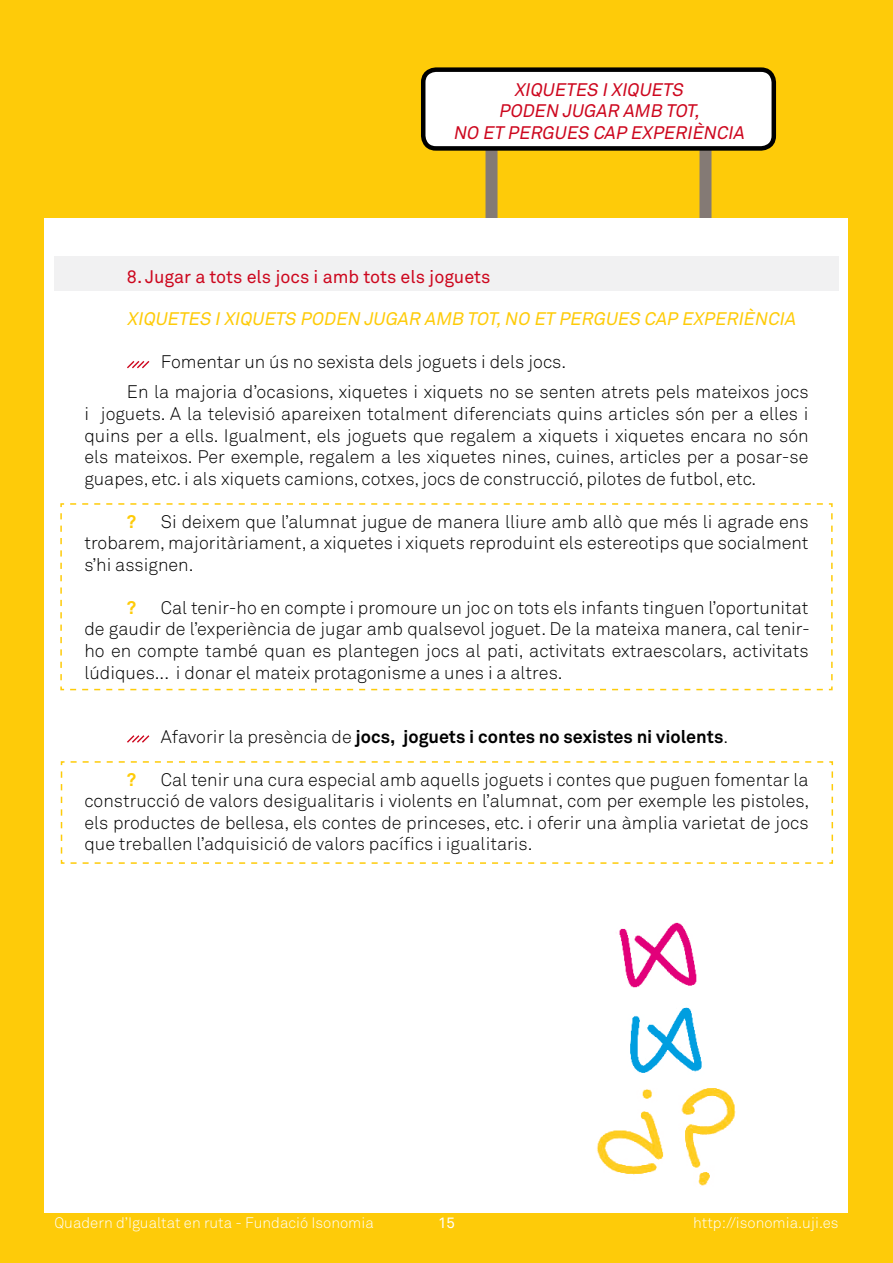
<style>
.page{position:relative;width:893px;height:1263px;background:#fecb09}
.page>*{position:absolute;margin:0;border:0;box-sizing:border-box;transform-origin:0 0}
.t1{font:300 18px/21.6px "Akkurat";color:#000;text-align:justify}
.t2{font:700 18px "Akkurat";color:#000}
.t3{font:italic 18px/21.6px "Akkurat";color:#cd071e;text-align:center}
.t4{font:italic 18px "Akkurat";color:#fecb09}
.t5{font:18px "Akkurat";color:#cd071e}
.t6{font:700 18px "Akkurat";color:#fecb09}
.t7{font:300 15px "Akkurat";color:#fff}
.t8{font:15px "Akkurat";color:#fff}
.s1{font-weight:300}
</style>
<div class="page">
<div style="left:485px;top:148px;width:12px;height:133px;background:#847a75"></div>
<div style="left:699px;top:148px;width:12px;height:133px;background:#847a75"></div>
<div style="left:45px;top:219px;width:803px;height:994px;background:#fff"></div>
<div style="left:54px;top:256px;width:785px;height:35px;background:#f0f0f1"></div>
<div style="left:423px;top:70px;width:351px;height:78px;background:#fff;border-radius:13px"></div>
<div style="left:421px;top:67px;width:355px;height:84px;border:4px solid #000;border-radius:13px"></div>
<svg style="left:127px;top:361px;width:23px;height:8px"></svg>
<svg style="left:127px;top:735px;width:23px;height:8px"></svg>
<svg style="left:60px;top:503px;width:773px;height:188px"></svg>
<svg style="left:60px;top:761px;width:774px;height:103px"></svg>
<img style="left:619px;top:922px;width:83px;height:151px">
<img style="left:597px;top:1088px;width:139px;height:98px">
<p class="t3" style="left:453px;top:78px;width:296px">XIQUETES IXIQUETS<br>PODEN JUGAR AMB TOT,<br>NO ET PERGUES CAP EXPERIÈNCIA</p>
<p class="t5" style="left:127px;top:265px;width:365px">8. Jugar a tots els jocs i amb tots els joguets</p>
<p class="t4" style="left:127px;top:308px;width:674px">XIQUETES IXIQUETS PODEN JUGAR AMB TOT,NO ET PERGUES CAP EXPERIÈNCIA</p>
<p class="t1" style="left:127px;top:347px;width:683px;line-height:30.2px;text-indent:34px">Fomentar un ús no sexista dels joguets i dels jocs.<br>En la majoria d’ocasions, xiquetes i xiquets no se senten atrets pels mateixos jocs</p>
<p class="t1" style="left:84px;top:403px;width:726px">i joguets. A la televisió apareixen totalment diferenciats quins articles són per a elles i quins per a ells. Igualment, els joguets que regalem a xiquets i xiquetes encara no són els mateixos. Per exemple, regalem a les xiquetes nines, cuines, articles per a posar-se guapes, etc. i als xiquets camions, cotxes, jocs de construcció, pilotes de futbol, etc.</p>
<p class="t6" style="left:127px;top:510px;width:11px">?</p>
<p class="t1" style="left:84px;top:510px;width:726px;text-indent:77px">Si deixem que l’alumnat jugue de manera lliure amb allò que més li agrade ens trobarem, majoritàriament, a xiquetes i xiquets reproduint els estereotips que socialment s’hi assignen.</p>
<p class="t6" style="left:127px;top:596px;width:11px">?</p>
<p class="t1" style="left:84px;top:596px;width:727px;text-indent:77px">Cal tenir-ho en compte i promoure un joc on tots els infants tinguen l’oportunitat de gaudir de l’experiència de jugar amb qualsevol joguet. De la mateixa manera, cal tenir&shy;ho en compte també quan es plantegen jocs al pati, activitats extraescolars, activitats lúdiques... i donar el mateix protagonisme a unes i a altres.</p>
<p class="t2" style="left:161px;top:725px;width:569px"><span class="s1">Afavorir la presència de</span> jocs, joguets i contes no sexistes ni violents<span class="s1">.</span></p>
<p class="t1" style="left:84px;top:768px;width:727px;text-indent:77px">Cal tenir una cura especial amb aquells joguets i contes que puguen fomentar la construcció de valors desigualitaris i violents en l’alumnat, com per exemple les pistoles, els productes de bellesa, els contes de princeses, etc. i oferir una àmplia varietat de jocs que treballen l’adquisició de valors pacífics i igualitaris.</p>
<p class="t6" style="left:127px;top:768px;width:11px">?</p>
<p class="t7" style="left:54px;top:1213px;width:321px">Quadern d’Igualtat en ruta - Fundació Isonomia</p>
<p class="t8" style="left:438px;top:1213px;width:18px">15</p>
<p class="t7" style="left:693px;top:1213px;width:147px">http://isonomia.uji.es</p>
</div>
